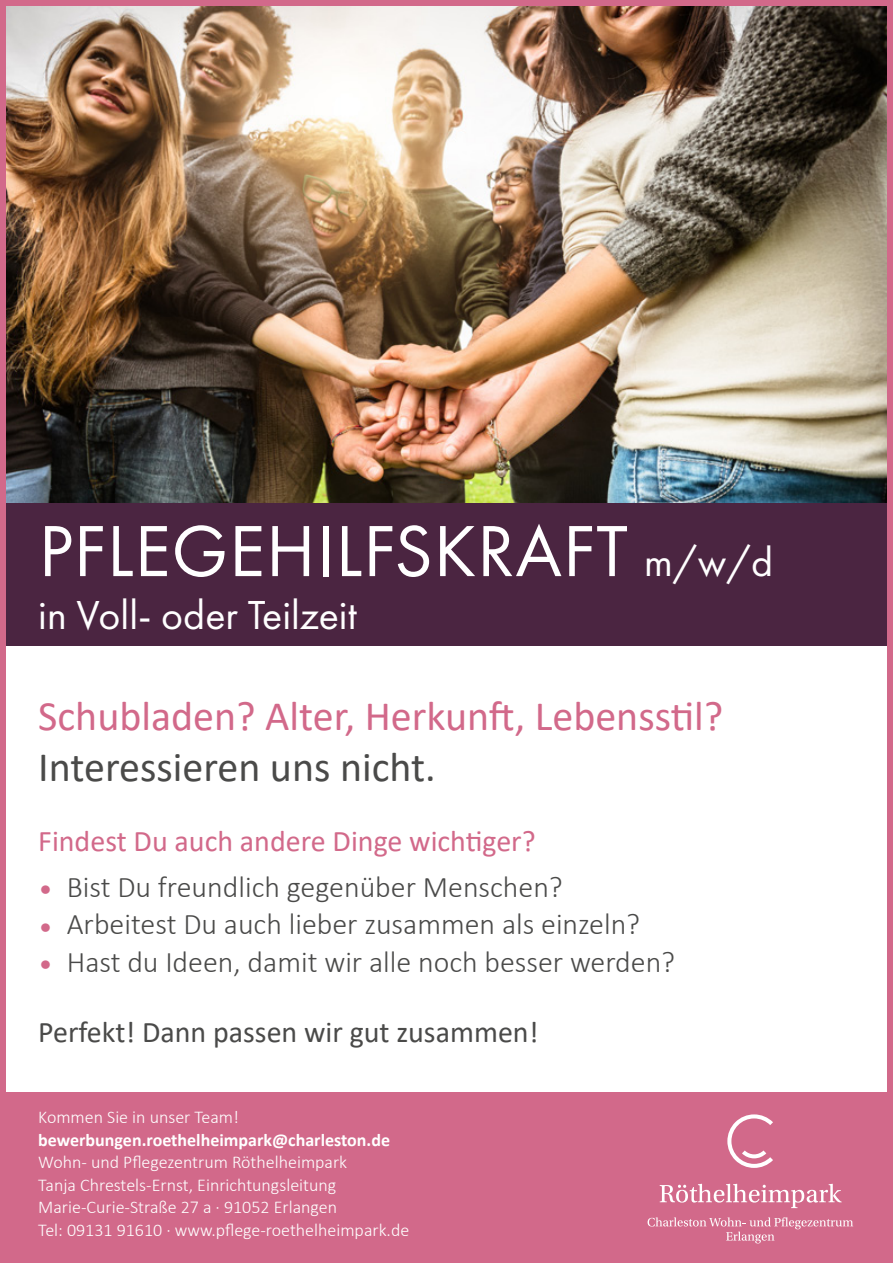
<style>
.page{position:relative;width:893px;height:1263px;background:#fff}
.page>*{position:absolute;margin:0;border:0;box-sizing:border-box;transform-origin:0 0}
.t1{font:75px "Futura PT";letter-spacing:.01em;color:#fff}
.t2{font:42px "Calibri";color:#d2698a}
.t3{font:42px "Calibri";color:#4a4a49}
.t4{font:42px "Futura PT";color:#fff}
.t5{font:300 30px "Calibri";color:#4a4a49}
.t6{font:30px "Calibri";color:#d2698a}
.t7{font:30px "Calibri";color:#4a4a49}
.t8{font:300 18px/22.5px "Calibri";color:#fff}
.t9{font:700 18px "Calibri";color:#fff}
.s1{font-size:42px}
.s2{color:#d2698a}
</style>
<div class="page">
<img style="left:7px;top:7px;width:879px;height:496px">
<div style="left:0;top:1093px;width:893px;height:170px;background:#d2698a"></div>
<div style="left:0;top:503px;width:893px;height:143px;background:#4b2541"></div>
<svg style="left:727px;top:1114px;width:46px;height:54px"></svg>
<svg style="left:660px;top:1184px;width:182px;height:24px"></svg>
<svg style="left:648px;top:1217px;width:205px;height:26px"></svg>
<div style="left:0;top:0;width:893px;height:1263px;border:6px solid #d2698a"></div>
<h1 class="t1" style="left:39px;top:507px;width:736px">PFLEGEHILFSKRAFT <span class="s1">m/w/d</span></h1>
<h2 class="t4" style="left:38px;top:590px;width:320px">in Voll- oder Teilzeit</h2>
<h2 class="t2" style="left:38px;top:687px;width:686px">Schubladen? Alter, Herkunft, Lebensstil?</h2>
<h2 class="t3" style="left:38px;top:738px;width:399px">Interessieren uns nicht.</h2>
<h3 class="t6" style="left:38px;top:820px;width:499px">Findest Du auch andere Dinge wichtiger?</h3>
<h3 class="t5" style="left:38px;top:868px;width:526px"><span class="s2">•</span> Bist Du freundlich gegenüber Menschen?</h3>
<h3 class="t5" style="left:38px;top:906px;width:603px"><span class="s2">•</span> Arbeitest Du auch lieber zusammen als einzeln?</h3>
<h3 class="t5" style="left:38px;top:943px;width:638px"><span class="s2">•</span> Hast du Ideen, damit wir alle noch besser werden?</h3>
<h3 class="t7" style="left:38px;top:1011px;width:502px">Perfekt! Dann passen wir gut zusammen!</h3>
<p class="t8" style="left:38px;top:1106px;width:202px">Kommen Sie in unser Team!</p>
<p class="t9" style="left:38px;top:1127px;width:353px">bewerbungen.roethelheimpark@charleston.de</p>
<p class="t8" style="left:38px;top:1151px;width:373px">Wohn- und Pflegezentrum Röthelheimpark<br>Tanja Chrestels-Ernst, Einrichtungsleitung Marie-Curie-Straße 27 a · 91052 Erlangen<br>Tel: 09131 91610 · www.pflege-roethelheimpark.de</p>
</div>
